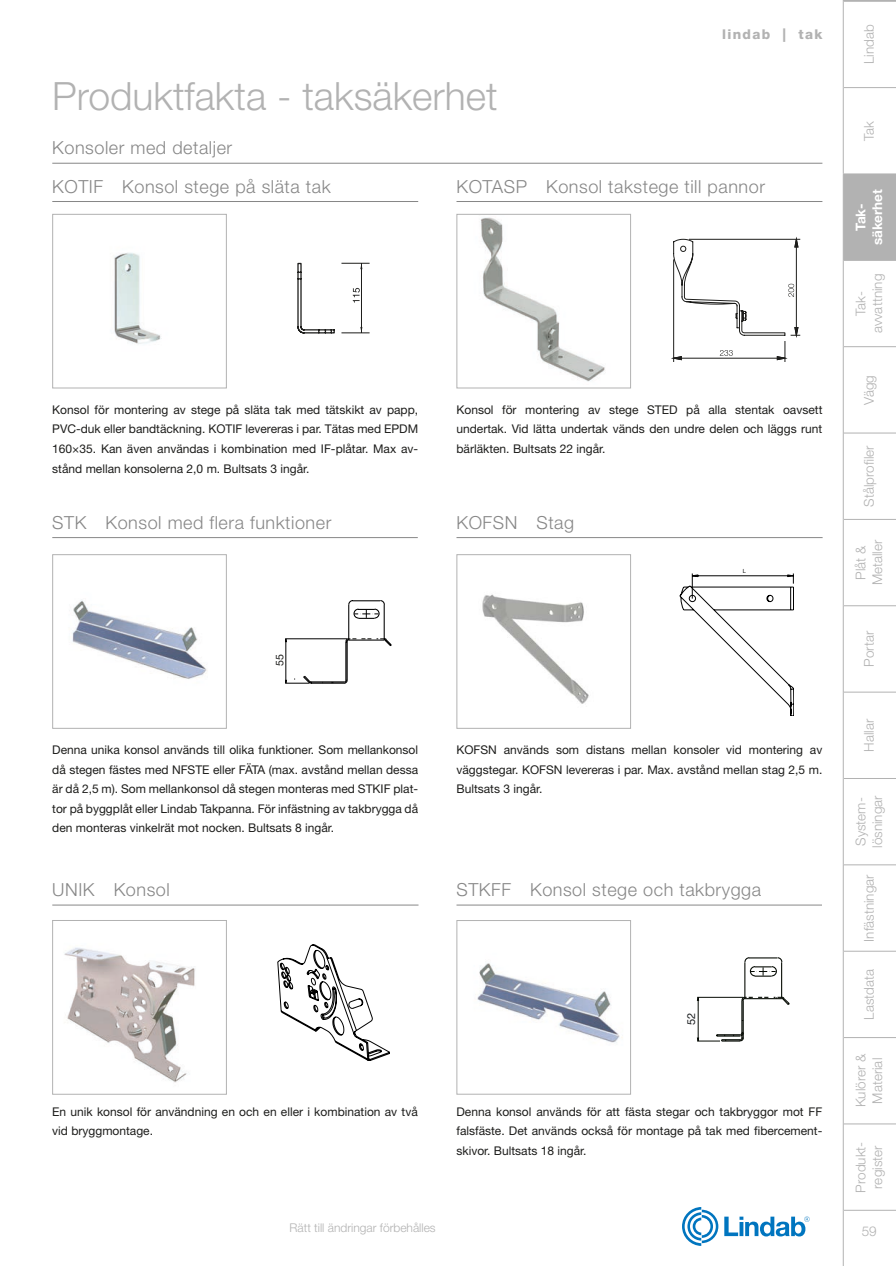
<style>
.page{position:relative;width:896px;height:1266px;background:#fff}
.page>*{position:absolute;margin:0;border:0;box-sizing:border-box;transform-origin:0 0}
.t1{font:300 39px "Helvetica Neue LT Pro";color:#b2b2b2}
.t2{font:300 18px "Helvetica Neue LT Pro";letter-spacing:.03em;color:#878787}
.t3{font:300 13.5px/16.5px "Helvetica Neue LT Pro";color:#b2b2b2}
.t4{font:700 13.5px/16.5px "Helvetica Neue LT Pro";color:#fff;text-align:center}
.t5{font:800 13.5px "Helvetica Neue LT Pro";letter-spacing:.1em;color:#b2b2b2}
.t6{font:12px/19.5px "Helvetica Neue LT Pro";color:#1d1d1b;text-align:justify}
.t7{font:300 12px "Helvetica Neue LT Pro";color:#b2b2b2}
.t8{font:11.1px "Helvetica Neue";color:#1a1d1f}
.t9{font:10.65px "Helvetica Neue";color:#1d1d1b}
.t10{font:5.7px "Helvetica";color:#222221}
</style>
<div class="page">
<hr style="left:843px;top:260px;width:52px;height:1px;background:#b2b2b2">
<hr style="left:843px;top:432px;width:52px;height:1px;background:#b2b2b2">
<hr style="left:843px;top:605px;width:52px;height:1px;background:#b2b2b2">
<hr style="left:843px;top:778px;width:52px;height:1px;background:#b2b2b2">
<hr style="left:843px;top:950px;width:52px;height:1px;background:#b2b2b2">
<hr style="left:843px;top:1037px;width:52px;height:1px;background:#b2b2b2">
<hr style="left:843px;top:1123px;width:52px;height:1px;background:#b2b2b2">
<hr style="left:843px;top:1209px;width:52px;height:1px;background:#b2b2b2">
<hr style="left:842px;top:260px;width:1px;height:87px;background:#b2b2b2">
<hr style="left:842px;top:347px;width:1px;height:86px;background:#b2b2b2">
<hr style="left:842px;top:433px;width:1px;height:86px;background:#b2b2b2">
<hr style="left:842px;top:519px;width:1px;height:86px;background:#b2b2b2">
<hr style="left:842px;top:605px;width:1px;height:87px;background:#b2b2b2">
<hr style="left:842px;top:692px;width:1px;height:86px;background:#b2b2b2">
<hr style="left:842px;top:778px;width:1px;height:86px;background:#b2b2b2">
<hr style="left:842px;top:864px;width:1px;height:87px;background:#b2b2b2">
<hr style="left:842px;top:951px;width:1px;height:86px;background:#b2b2b2">
<hr style="left:842px;top:1037px;width:1px;height:86px;background:#b2b2b2">
<hr style="left:842px;top:1123px;width:1px;height:87px;background:#b2b2b2">
<hr style="left:842px;top:1210px;width:1px;height:55px;background:#b2b2b2">
<hr style="left:843px;top:346px;width:52px;height:1px;background:#b2b2b2">
<hr style="left:843px;top:519px;width:52px;height:1px;background:#b2b2b2">
<hr style="left:843px;top:691px;width:52px;height:1px;background:#b2b2b2">
<hr style="left:843px;top:864px;width:52px;height:1px;background:#b2b2b2">
<svg style="left:724px;top:1216px;width:85px;height:20px"></svg>
<svg style="left:682px;top:1207px;width:36px;height:38px"></svg>
<hr style="left:52px;top:163px;width:770px;height:1px;background:#878787">
<img style="left:480px;top:217px;width:125px;height:165px">
<div style="left:456px;top:214px;width:175px;height:174px;border:1px solid #b2b2b2"></div>
<svg style="left:672px;top:238px;width:128px;height:124px"></svg>
<hr style="left:673px;top:259px;width:1px;height:103px;background:#1d1d1b">
<hr style="left:456px;top:201px;width:366px;height:1px;background:#878787">
<img style="left:114px;top:253px;width:48px;height:91px">
<div style="left:52px;top:214px;width:175px;height:174px;border:1px solid #b2b2b2"></div>
<hr style="left:361px;top:263px;width:1px;height:70px;background:#1d1d1b">
<svg style="left:341px;top:263px;width:28px;height:6px"></svg>
<svg style="left:341px;top:327px;width:28px;height:6px"></svg>
<svg style="left:297px;top:263px;width:38px;height:70px"></svg>
<svg style="left:353px;top:288px;width:7px;height:14px"></svg>
<hr style="left:52px;top:201px;width:366px;height:1px;background:#878787">
<img style="left:482px;top:594px;width:107px;height:110px">
<div style="left:456px;top:554px;width:175px;height:174px;border:1px solid #b2b2b2"></div>
<svg style="left:679px;top:573px;width:114px;height:143px"></svg>
<hr style="left:456px;top:537px;width:366px;height:1px;background:#878787">
<img style="left:72px;top:600px;width:136px;height:79px">
<div style="left:52px;top:554px;width:175px;height:174px;border:1px solid #b2b2b2"></div>
<svg style="left:285px;top:600px;width:106px;height:84px"></svg>
<hr style="left:52px;top:537px;width:366px;height:1px;background:#878787">
<img style="left:477px;top:963px;width:146px;height:80px">
<div style="left:456px;top:920px;width:175px;height:174px;border:1px solid #b2b2b2"></div>
<svg style="left:696px;top:957px;width:93px;height:84px"></svg>
<hr style="left:456px;top:904px;width:365px;height:1px;background:#878787">
<img style="left:64px;top:947px;width:131px;height:136px">
<div style="left:52px;top:920px;width:175px;height:174px;border:1px solid #b2b2b2"></div>
<svg style="left:277px;top:944px;width:113px;height:116px"></svg>
<hr style="left:52px;top:904px;width:366px;height:1px;background:#878787">
<svg style="left:842px;top:0;width:54px;height:260px"></svg>
<h1 class="t1" style="left:52px;top:72px;width:446px">Produktfakta - taksäkerhet</h1>
<h2 class="t2" style="left:52px;top:137px;width:181px">Konsoler med detaljer</h2>
<p class="t5" style="left:722px;top:27px;width:102px">lindab | tak</p>
<h2 class="t2" style="left:52px;top:175px;width:280px">KOTIF Konsol stege på släta tak</h2>
<h2 class="t2" style="left:456px;top:175px;width:310px">KOTASP Konsol takstege till pannor</h2>
<p class="t6" style="left:52px;top:399px;width:367px">Konsol för montering av stege på släta tak med tätskikt av papp, PVC-duk eller bandtäckning. KOTIF levereras i par. Tätas med EPDM 160×35. Kan även användas i kombination med IF-plåtar. Max av&shy;stånd mellan konsolerna 2,0 m. Bultsats 3 ingår.</p>
<p class="t6" style="left:456px;top:399px;width:367px">Konsol för montering av stege STED på alla stentak oavsett undertak. Vid lätta undertak vänds den undre delen och läggs runt bärläkten. Bultsats 22 ingår.</p>
<h2 class="t2" style="left:52px;top:511px;width:280px">STK Konsol med flera funktioner</h2>
<h2 class="t2" style="left:456px;top:511px;width:119px">KOFSN Stag</h2>
<p class="t10" style="left:742px;top:566px;width:5px">L</p>
<p class="t9" style="left:273px;top:665px;width:13px;rotate:-90deg">55</p>
<p class="t6" style="left:52px;top:740px;width:367px">Denna unika konsol används till olika funktioner. Som mellankonsol då stegen fästes med NFSTE eller FÄTA (max. avstånd mellan dessa är då 2,5 m). Som mellankonsol då stegen monteras med STKIF plat&shy;tor på byggplåt eller Lindab Takpanna. För infästning av takbrygga då den monteras vinkelrät mot nocken. Bultsats 8 ingår.</p>
<p class="t6" style="left:456px;top:740px;width:367px">KOFSN används som distans mellan konsoler vid montering av väggstegar. KOFSN levereras i par. Max. avstånd mellan stag 2,5 m.<br>Bultsats 3 ingår.</p>
<h2 class="t2" style="left:52px;top:878px;width:119px">UNIK Konsol</h2>
<h2 class="t2" style="left:456px;top:878px;width:306px">STKFF Konsol stege och takbrygga</h2>
<p class="t8" style="left:684px;top:1025px;width:14px;rotate:-90deg">52</p>
<p class="t6" style="left:52px;top:1101px;width:367px">En unik konsol för användning en och en eller i kombination av två vid bryggmontage.</p>
<p class="t6" style="left:456px;top:1101px;width:367px">Denna konsol används för att fästa stegar och takbryggor mot FF falsfäste. Det används också för montage på tak med fibercement&shy;skivor. Bultsats 18 ingår.</p>
<p class="t7" style="left:289px;top:1220px;width:148px">Rätt till ändringar förbehålles</p>
<p class="t3" style="left:860px;top:64px;width:41px;rotate:-90deg">Lindab</p>
<p class="t3" style="left:860px;top:141px;width:21px;rotate:-90deg">Tak</p>
<p class="t4" style="left:852px;top:245px;width:58px;rotate:-90deg">Tak&shy;säkerhet</p>
<p class="t3" style="left:852px;top:333px;width:61px;text-align:center;rotate:-90deg">Tak&shy;avvattning</p>
<p class="t3" style="left:860px;top:404px;width:31px;rotate:-90deg">Vägg</p>
<p class="t3" style="left:860px;top:506px;width:63px;rotate:-90deg">Stålprofiler</p>
<p class="t3" style="left:852px;top:585px;width:47px;text-align:center;rotate:-90deg">Plåt &amp;<br>Metaller</p>
<p class="t3" style="left:860px;top:666px;width:37px;rotate:-90deg">Portar</p>
<p class="t3" style="left:860px;top:751px;width:34px;rotate:-90deg">Hallar</p>
<p class="t3" style="left:852px;top:847px;width:54px;rotate:-90deg">System&shy;lösningar</p>
<p class="t3" style="left:860px;top:941px;width:69px;rotate:-90deg">Infästningar</p>
<p class="t3" style="left:860px;top:1019px;width:52px;rotate:-90deg">Lastdata</p>
<p class="t3" style="left:852px;top:1107px;width:55px;rotate:-90deg">Kulörer &amp;<br>Material</p>
<p class="t3" style="left:852px;top:1192px;width:52px;rotate:-90deg">Produkt&shy;register</p>
<p class="t3" style="left:861px;top:1222px;width:17px">59</p>
</div>
